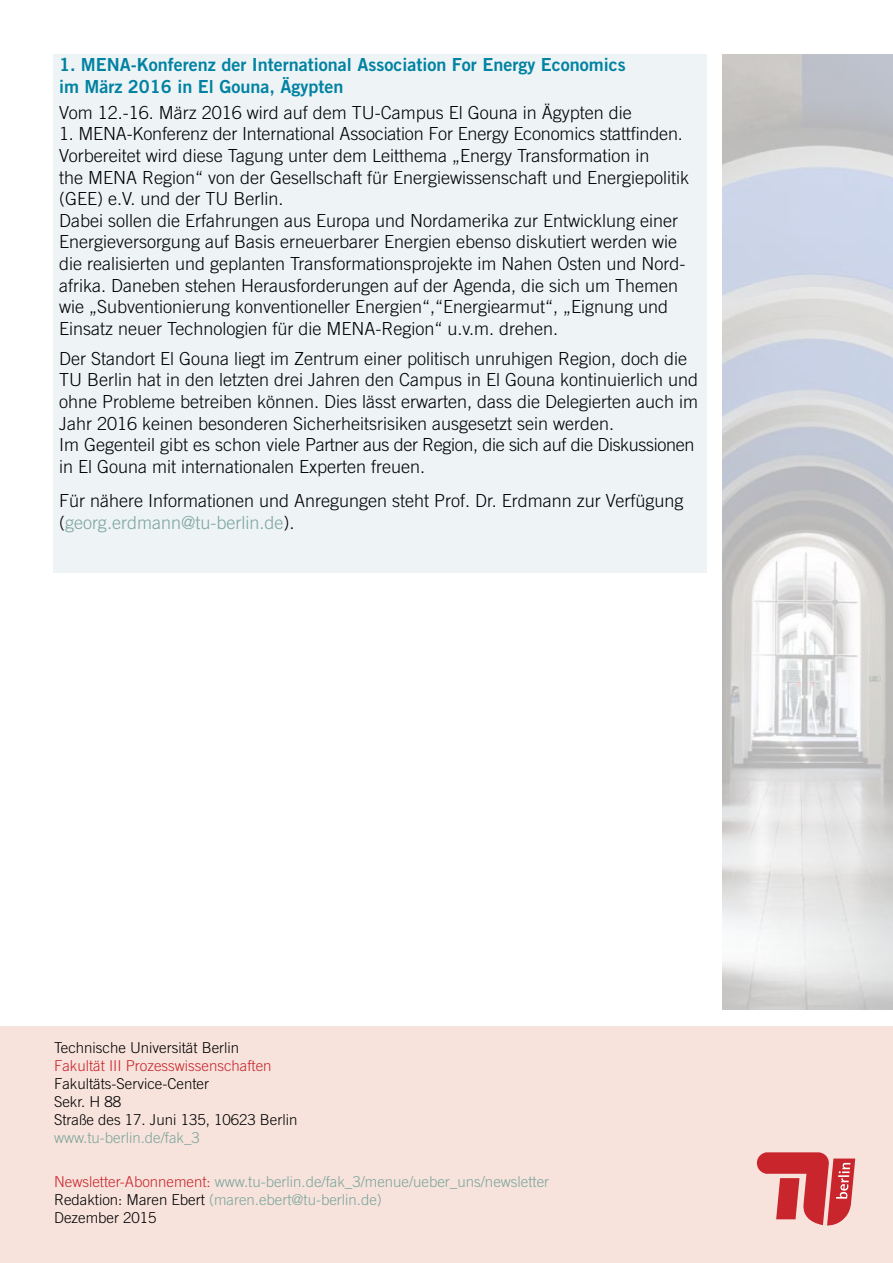
<style>
.page{position:relative;width:893px;height:1263px;background:#fff}
.page>*{position:absolute;margin:0;border:0;box-sizing:border-box;transform-origin:0 0}
.t1{font:300 18px/21.6px "Trade Gothic LT Std";color:#000}
.t2{font:18px/21.6px "Trade Gothic LT Std Bd 2";color:#0082a1}
.t3{font:300 15px/18px "Trade Gothic LT Std";color:#7ca59d}
.t4{font:300 15px/18px "Trade Gothic LT Std";color:#000}
.t5{font:300 15px "Trade Gothic LT Std";color:#c9252c}
.s1{color:#7ca59d}
.s2{color:#c9252c}
.s3{color:#000}
</style>
<div class="page">
<div style="left:53px;top:54px;width:654px;height:519px;background:#eef3f6"></div>
<div style="left:0;top:1026px;width:893px;height:237px;background:#f7e3dc"></div>
<svg style="left:757px;top:1152px;width:98px;height:73px"></svg>
<img style="left:723px;top:54px;width:170px;height:956px">
<p class="t2" style="left:59px;top:54px;width:568px">1. MENA-Konferenz der International Association For Energy Economics im März 2016 in El Gouna, Ägypten</p>
<p class="t1" style="left:59px;top:101px;width:574px">Vom 12.-16. März 2016 wird auf dem TU-Campus El Gouna in Ägypten die</p>
<p class="t1" style="left:59px;top:123px;width:632px">1. MENA-Konferenz der International Association For Energy Economics stattfinden.<br>Vorbereitet wird diese Tagung unter dem Leitthema „Energy Transformation in<br>the MENA Region“ von der Gesellschaft für Energiewissenschaft und Energiepolitik (GEE) e.V. und der TU Berlin.<br>Dabei sollen die Erfahrungen aus Europa und Nordamerika zur Entwicklung einer Energieversorgung auf Basis erneuerbarer Energien ebenso diskutiert werden wie die realisierten und geplanten Transformationsprojekte im Nahen Osten und Nord&shy;afrika. Daneben stehen Herausforderungen auf der Agenda, die sich um Themen wie „Subventionierung konventioneller Energien“,“Energiearmut“, „Eignung und Einsatz neuer Technologien für die MENA-Region“ u.v.m. drehen.</p>
<p class="t1" style="left:59px;top:347px;width:641px">Der Standort El Gouna liegt im Zentrum einer politisch unruhigen Region, doch die TU Berlin hat in den letzten drei Jahren den Campus in El Gouna kontinuierlich und ohne Probleme betreiben können. Dies lässt erwarten, dass die Delegierten auch im Jahr 2016 keinen besonderen Sicherheitsrisiken ausgesetzt sein werden.<br>Im Gegenteil gibt es schon viele Partner aus der Region, die sich auf die Diskussionen in El Gouna mit internationalen Experten freuen.</p>
<p class="t1" style="left:59px;top:490px;width:626px">Für nähere Informationen und Anregungen steht Prof. Dr. Erdmann zur Verfügung (<span class="s1">georg.erdmann@tu-berlin.de</span>).</p>
<p class="t4" style="left:54px;top:1039px;width:187px">Technische Universität Berlin</p>
<p class="t5" style="left:54px;top:1057px;width:219px">Fakultät III Prozesswissenschaften</p>
<p class="t4" style="left:54px;top:1075px;width:245px">Fakultäts-Service-Center<br>Sekr. H 88<br>Straße des 17. Juni 135, 10623 Berlin</p>
<p class="t3" style="left:54px;top:1129px;width:147px">www.tu-berlin.de/fak_3</p>
<p class="t3" style="left:54px;top:1173px;width:497px"><span class="s2">Newsletter-Abonnement:</span> www.tu-berlin.de/fak_3/menue/ueber_uns/newsletter<br><span class="s3">Redaktion: Maren Ebert</span> (maren.ebert@tu-berlin.de)<br><span class="s3">Dezember 2015</span></p>
</div>
